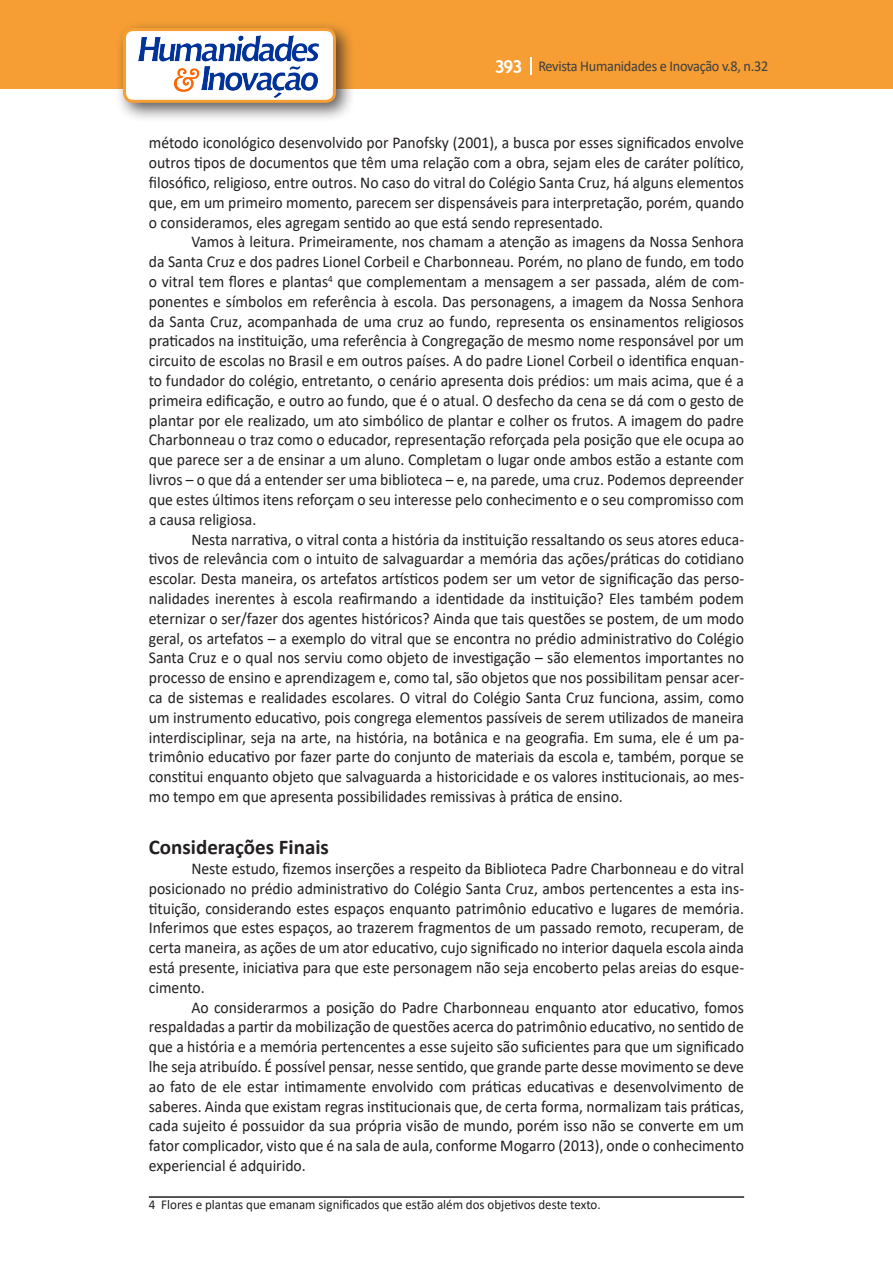
<style>
.page{position:relative;width:893px;height:1263px;background:#fff}
.page>*{position:absolute;margin:0;border:0;box-sizing:border-box;transform-origin:0 0}
.Titulo_2{font:700 21px "Calibri";color:#231f20}
.Texto{font:16.5px/19.8px "Calibri";color:#231f20;text-align:justify;scale:.95 1}
.t1{font:15px "Calibri";letter-spacing:-.02em;color:#3e3e3f;scale:.95 1}
.Rodapé{font:13.5px "Calibri";color:#231f20;scale:.96 1}
.s1{font-family:"Trebuchet MS";font-weight:700;font-size:18px;color:#fff}
</style>
<div class="page">
<div style="left:0;top:0;width:893px;height:88px;background:#f69e34"></div>
<svg style="left:530px;top:57px;width:2px;height:18px"></svg>
<div style="left:115px;top:20px;width:241px;height:103px;background:#231f20;opacity:.75"></div>
<div style="left:125px;top:30px;width:209px;height:71px;background:#fff;border-radius:9px"></div>
<img style="left:138px;top:35px;width:181px;height:62px">
<div style="left:123px;top:28px;width:213px;height:75px;border:3px solid #f69e34;border-radius:9px"></div>
<hr style="left:149px;top:1196px;width:595px;height:2px;background:#231f20">
<p class="t1" style="left:495px;top:56px;width:290px"><span class="s1">393</span> Revista Humanidades e Inovação v.8, n.32</p>
<p class="Texto" style="left:149px;top:133px;width:628px">método iconológico desenvolvido por Panofsky (2001), a busca por esses significados envolve outros tipos de documentos que têm uma relação com a obra, sejam eles de caráter político, filosófico, religioso, entre outros. No caso do vitral do Colégio Santa Cruz, há alguns elementos que, em um primeiro momento, parecem ser dispensáveis para interpretação, porém, quando o consideramos, eles agregam sentido ao que está sendo representado.</p>
<p class="Texto" style="left:149px;top:232px;width:628px;text-indent:43px">Vamos à leitura. Primeiramente, nos chamam a atenção as imagens da Nossa Senhora da Santa Cruz e dos padres Lionel Corbeil e Charbonneau. Porém, no plano de fundo, em todo o vitral tem flores e plantas<sup>4</sup> que complementam a mensagem a ser passada, além de com&shy;ponentes e símbolos em referência à escola. Das personagens, a imagem da Nossa Senhora da Santa Cruz, acompanhada de uma cruz ao fundo, representa os ensinamentos religiosos praticados na instituição, uma referência à Congregação de mesmo nome responsável por um circuito de escolas no Brasil e em outros países. A do padre Lionel Corbeil o identifica enquan&shy;to fundador do colégio, entretanto, o cenário apresenta dois prédios: um mais acima, que é a primeira edificação, e outro ao fundo, que é o atual. O desfecho da cena se dá com o gesto de plantar por ele realizado, um ato simbólico de plantar e colher os frutos. A imagem do padre Charbonneau o traz como o educador, representação reforçada pela posição que ele ocupa ao que parece ser a de ensinar a um aluno. Completam o lugar onde ambos estão a estante com livros – o que dá a entender ser uma biblioteca – e, na parede, uma cruz. Podemos depreender que estes últimos itens reforçam o seu interesse pelo conhecimento e o seu compromisso com a causa religiosa.</p>
<p class="Texto" style="left:149px;top:529px;width:628px;text-indent:43px">Nesta narrativa, o vitral conta a história da instituição ressaltando os seus atores educa&shy;tivos de relevância com o intuito de salvaguardar a memória das ações/práticas do cotidiano escolar. Desta maneira, os artefatos artísticos podem ser um vetor de significação das perso&shy;nalidades inerentes à escola reafirmando a identidade da instituição? Eles também podem eternizar o ser/fazer dos agentes históricos? Ainda que tais questões se postem, de um modo geral, os artefatos – a exemplo do vitral que se encontra no prédio administrativo do Colégio Santa Cruz e o qual nos serviu como objeto de investigação – são elementos importantes no processo de ensino e aprendizagem e, como tal, são objetos que nos possibilitam pensar acer&shy;ca de sistemas e realidades escolares. O vitral do Colégio Santa Cruz funciona, assim, como um instrumento educativo, pois congrega elementos passíveis de serem utilizados de maneira interdisciplinar, seja na arte, na história, na botânica e na geografia. Em suma, ele é um pa&shy;trimônio educativo por fazer parte do conjunto de materiais da escola e, também, porque se constitui enquanto objeto que salvaguarda a historicidade e os valores institucionais, ao mes&shy;mo tempo em que apresenta possibilidades remissivas à prática de ensino.</p>
<p class="Titulo_2" style="left:149px;top:832px;width:182px">Considerações Finais</p>
<p class="Texto" style="left:149px;top:858px;width:628px;text-indent:43px">Neste estudo, fizemos inserções a respeito da Biblioteca Padre Charbonneau e do vitral posicionado no prédio administrativo do Colégio Santa Cruz, ambos pertencentes a esta ins&shy;tituição, considerando estes espaços enquanto patrimônio educativo e lugares de memória.<br>Inferimos que estes espaços, ao trazerem fragmentos de um passado remoto, recuperam, de certa maneira, as ações de um ator educativo, cujo significado no interior daquela escola ainda está presente, iniciativa para que este personagem não seja encoberto pelas areias do esque&shy;cimento.</p>
<p class="Texto" style="left:149px;top:997px;width:628px;text-indent:43px">Ao considerarmos a posição do Padre Charbonneau enquanto ator educativo, fomos respaldadas a partir da mobilização de questões acerca do patrimônio educativo, no sentido de que a história e a memória pertencentes a esse sujeito são suficientes para que um significado lhe seja atribuído. É possível pensar, nesse sentido, que grande parte desse movimento se deve ao fato de ele estar intimamente envolvido com práticas educativas e desenvolvimento de saberes. Ainda que existam regras institucionais que, de certa forma, normalizam tais práticas, cada sujeito é possuidor da sua própria visão de mundo, porém isso não se converte em um fator complicador, visto que é na sala de aula, conforme Mogarro (2013), onde o conhecimento experiencial é adquirido.</p>
<p class="Rodapé" style="left:149px;top:1195px;width:472px">4 Flores e plantas que emanam significados que estão além dos objetivos deste texto.</p>
</div>
